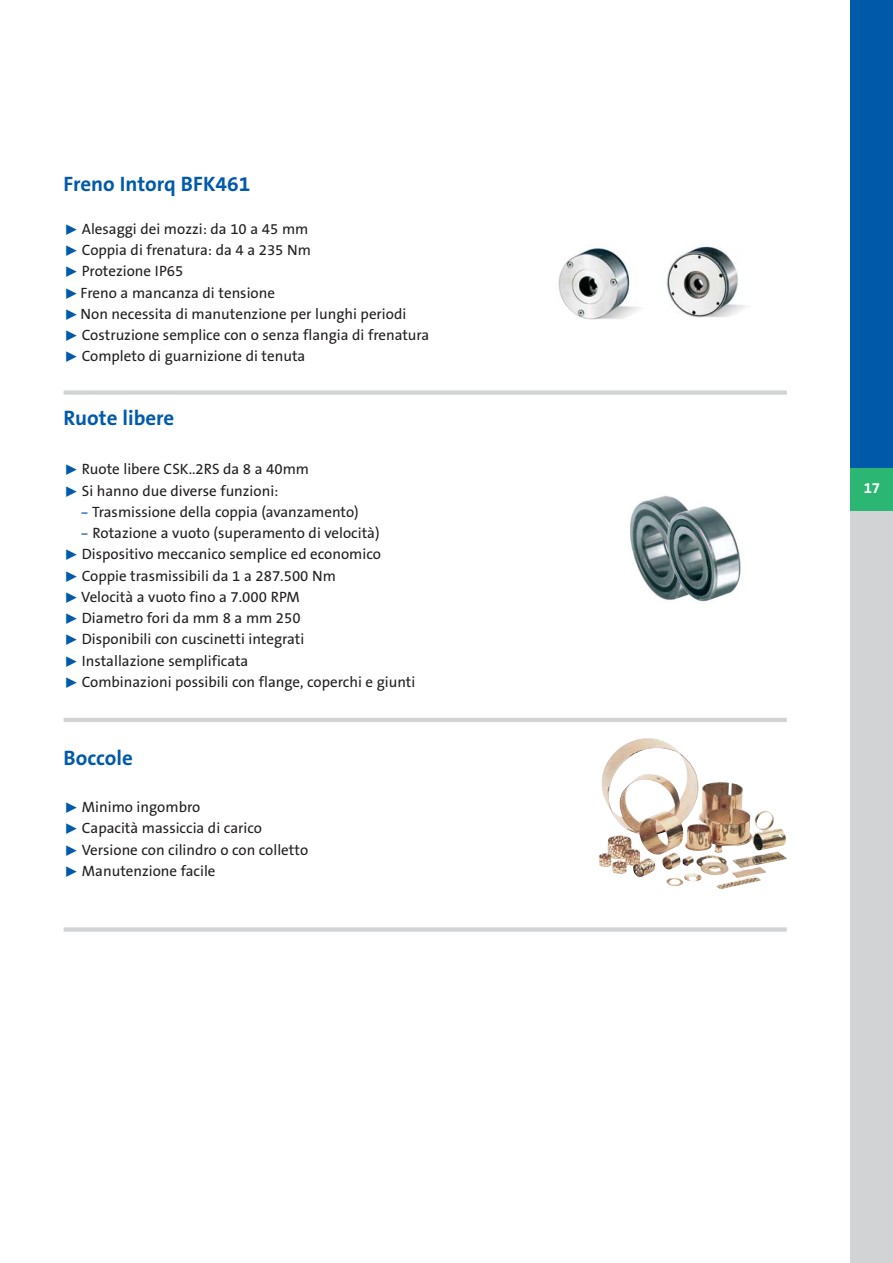
<style>
.page{position:relative;width:893px;height:1263px;background:#fff}
.page>*{position:absolute;margin:0;border:0;box-sizing:border-box;transform-origin:0 0}
.t1{font:700 21px "The Sans B7";color:#005aaa}
.t2{font:15px/21.3px "The Sans B5 Plain";color:#231f20}
.t3{font:700 15px "The Sans B7";color:#fff}
.s1{font-family:"The Sans Expert";color:#005aaa}
</style>
<div class="page">
<div style="left:850px;top:0;width:42px;height:468px;background:#005aaa"></div>
<div style="left:850px;top:489px;width:42px;height:774px;background:#d1d3d4"></div>
<div style="left:850px;top:468px;width:42px;height:42px;background:#2bb673"></div>
<img style="left:558px;top:247px;width:83px;height:73px">
<img style="left:630px;top:496px;width:111px;height:106px">
<img style="left:601px;top:836px;width:165px;height:42px">
<div style="left:64px;top:390px;width:722px;height:5px;background:#d1d3d4"></div>
<div style="left:64px;top:927px;width:722px;height:5px;background:#d1d3d4"></div>
<hr style="left:64px;top:718px;width:722px;height:4px;background:#d1d3d4">
<img style="left:666px;top:246px;width:80px;height:72px">
<h1 class="t1" style="left:64px;top:176px;width:188px">Freno Intorq BFK461</h1>
<p class="t2" style="left:64px;top:220px;width:367px"><span class="s1">˘</span> Alesaggi dei mozzi: da 10 a 45 mm<br><span class="s1">˘</span> Coppia di frenatura: da 4 a 235 Nm<br><span class="s1">˘</span> Protezione IP65<br><span class="s1">˘</span> Freno a mancanza di tensione<br><span class="s1">˘</span> Non necessita di manutenzione per lunghi periodi<br><span class="s1">˘</span> Costruzione semplice con o senza flangia di frenatura <span class="s1">˘</span> Completo di guarnizione di tenuta</p>
<h1 class="t1" style="left:64px;top:410px;width:112px">Ruote libere</h1>
<p class="t2" style="left:64px;top:460px;width:247px"><span class="s1">˘</span> Ruote libere CSK..2RS da 8 a 40mm <span class="s1">˘</span> Si hanno due diverse funzioni:</p>
<p class="t2" style="left:81px;top:503px;width:279px"><span class="s1">-</span> Trasmissione della coppia (avanzamento)</p>
<p class="t2" style="left:64px;top:524px;width:353px;text-indent:17px"><span class="s1">-</span> Rotazione a vuoto (superamento di velocità)<br><span class="s1">˘</span> Dispositivo meccanico semplice ed economico<br><span class="s1">˘</span> Coppie trasmissibili da 1 a 287.500 Nm<br><span class="s1">˘</span> Velocità a vuoto fino a 7.000 RPM<br><span class="s1">˘</span> Diametro fori da mm 8 a mm 250<br><span class="s1">˘</span> Disponibili con cuscinetti integrati<br><span class="s1">˘</span> Installazione semplificata<br><span class="s1">˘</span> Combinazioni possibili con flange, coperchi e giunti</p>
<h1 class="t1" style="left:64px;top:750px;width:71px">Boccole</h1>
<p class="t2" style="left:64px;top:798px;width:246px"><span class="s1">˘</span> Minimo ingombro<br><span class="s1">˘</span> Capacità massiccia di carico<br><span class="s1">˘</span> Versione con cilindro o con colletto <span class="s1">˘</span> Manutenzione facile</p>
<p class="t3" style="left:863px;top:482px;width:18px">17</p>
</div>
